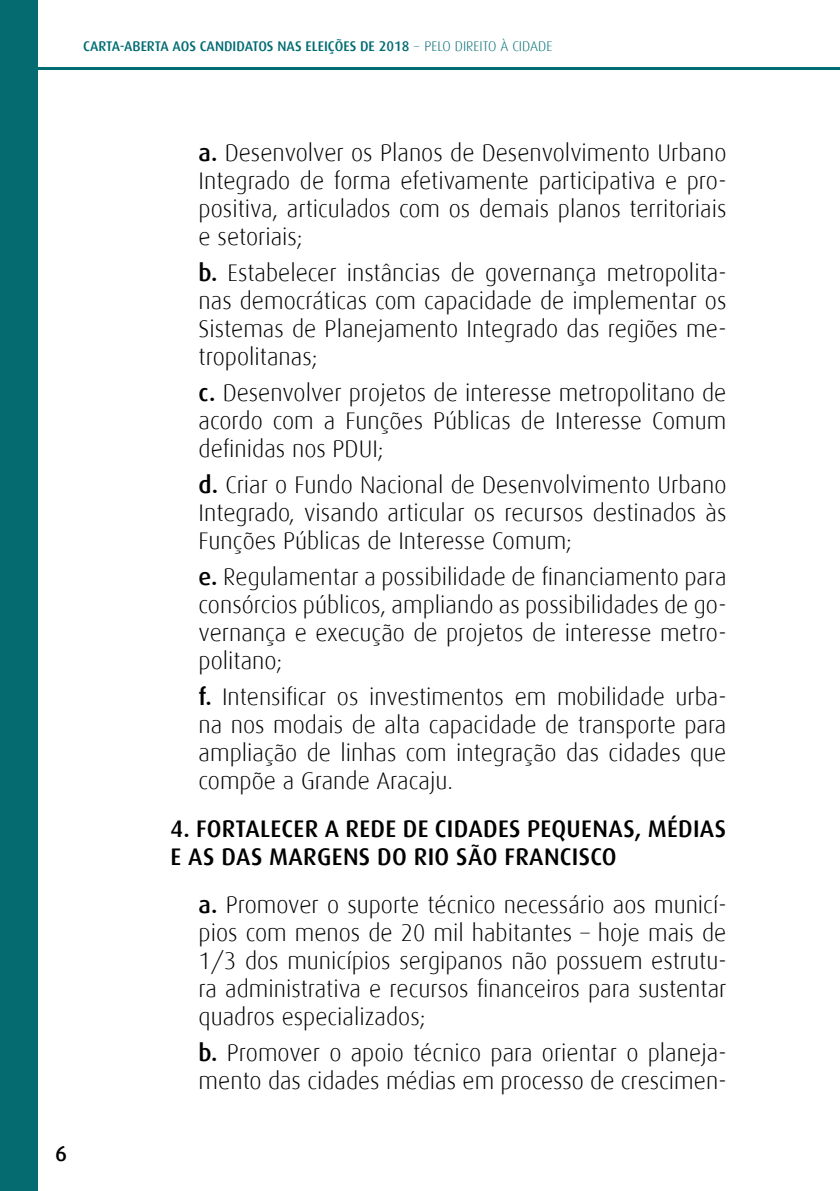
<style>
.page{position:relative;width:840px;height:1191px;background:#fff}
.page>*{position:absolute;margin:0;border:0;box-sizing:border-box;transform-origin:0 0}
.t1{font:300 24px/28px "Dax";color:#000;text-align:justify}
.t2{font:500 24px/28px "Dax";letter-spacing:.015em;color:#000}
.t3{font:500 22px "Dax";color:#000}
.t4{font:500 14px "Dax";color:#006c73}
.s1{font-weight:300}
.s2{font-weight:500}
</style>
<div class="page">
<hr style="left:23px;top:67px;width:816px;height:3px;background:#006c73">
<div style="left:0;top:0;width:37px;height:1191px;background:#066a71"></div>
<p class="t4" style="left:83px;top:38px;width:470px">CARTA-ABERTA AOS CANDIDATOS NAS ELEIÇÕES DE 2018 <span class="s1">− PELO DIREITO À CIDADE</span></p>
<p class="t3" style="left:55px;top:1140px;width:14px">6</p>
<p class="t1" style="left:198px;top:139px;width:529px"><span class="s2">a.</span> Desenvolver os Planos de Desenvolvimento Urbano Integrado de forma efetivamente participativa e pro&shy;positiva, articulados com os demais planos territoriais e setoriais;</p>
<p class="t1" style="left:198px;top:259px;width:529px"><span class="s2">b.</span> Estabelecer instâncias de governança metropolita&shy;nas democráticas com capacidade de implementar os Sistemas de Planejamento Integrado das regiões me&shy;tropolitanas;</p>
<p class="t1" style="left:198px;top:379px;width:529px"><span class="s2">c.</span> Desenvolver projetos de interesse metropolitano de acordo com a Funções Públicas de Interesse Comum definidas nos PDUI;</p>
<p class="t1" style="left:198px;top:471px;width:529px"><span class="s2">d.</span> Criar o Fundo Nacional de Desenvolvimento Urbano Integrado, visando articular os recursos destinados às Funções Públicas de Interesse Comum;</p>
<p class="t1" style="left:198px;top:563px;width:529px"><span class="s2">e.</span> Regulamentar a possibilidade de financiamento para consórcios públicos, ampliando as possibilidades de go&shy;vernança e execução de projetos de interesse metro&shy;politano;</p>
<p class="t1" style="left:198px;top:683px;width:529px"><span class="s2">f.</span> Intensificar os investimentos em mobilidade urba&shy;na nos modais de alta capacidade de transporte para ampliação de linhas com integração das cidades que compõe a Grande Aracaju.</p>
<p class="t2" style="left:170px;top:815px;width:557px">4. FORTALECER A REDE DE CIDADES PEQUENAS, MÉDIAS<br>E AS DAS MARGENS DO RIO SÃO FRANCISCO</p>
<p class="t1" style="left:198px;top:891px;width:529px"><span class="s2">a.</span> Promover o suporte técnico necessário aos municí&shy;pios com menos de 20 mil habitantes – hoje mais de 1/3 dos municípios sergipanos não possuem estrutu&shy;ra administrativa e recursos financeiros para sustentar quadros especializados;</p>
<p class="t1" style="left:198px;top:1039px;width:529px"><span class="s2">b.</span> Promover o apoio técnico para orientar o planeja&shy;mento das cidades médias em processo de crescimen-</p>
</div>
